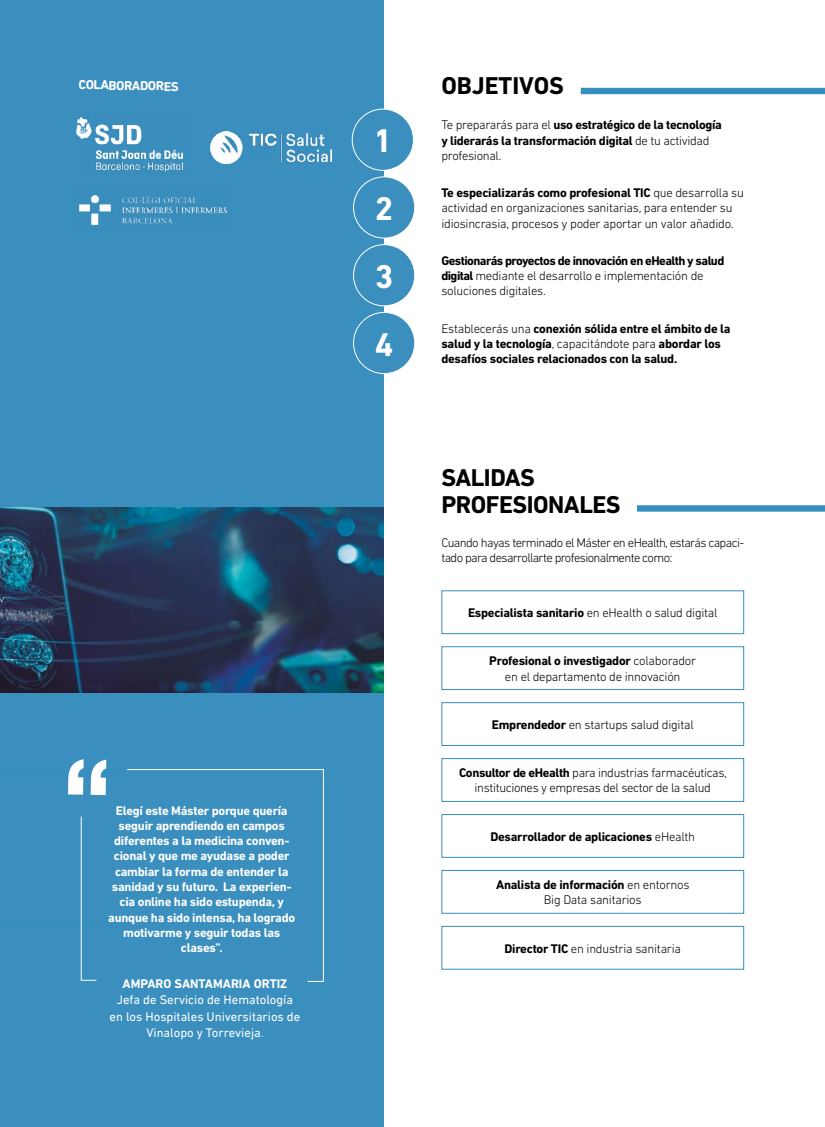
<style>
.page{position:relative;width:825px;height:1127px;background:#fff}
.page>*{position:absolute;margin:0;border:0;box-sizing:border-box;transform-origin:0 0}
.t1{font:700 33.45px/67.8px "DIN Next LT Pro";color:#fff}
.t2{font:700 24.75px/27px "DIN Next LT Pro";letter-spacing:-.02em;color:#000}
.t3{font:700 24.75px "DIN Next LT Pro";color:#000}
.t4{font:700 13.2px "DIN Next LT Pro";color:#fff}
.t5{font:300 12.75px/15.3px "DIN Next LT Pro";letter-spacing:-.02em;color:#000;text-align:center}
.t6{font:700 12.75px/15.3px "DIN Next LT Pro";letter-spacing:-.02em;color:#000}
.t7{font:700 12.75px/15.3px "DIN Next LT Pro";letter-spacing:-.02em;color:#fff;text-align:center}
.t8{font:300 12.75px/15.3px "DIN Next LT Pro";letter-spacing:-.05em;color:#000}
.t9{font:12.75px/16.5px "DIN Next LT Pro";color:#fff;text-align:center}
.t10{font:700 12.75px "DIN Next LT Pro";color:#fff}
.s1{font-weight:300;font-size:13.5px}
.s2{font-weight:300}
.s3{font-weight:700}
</style>
<div class="page">
<div style="left:0;top:0;width:383px;height:1127px;background:#3a8fbf"></div>
<img style="left:0;top:508px;width:384px;height:184px">
<div style="left:637px;top:505px;width:188px;height:7px;background:#378fbf"></div>
<div style="left:581px;top:88px;width:244px;height:6px;background:#378fbf"></div>
<div style="left:352px;top:109px;width:61px;height:61px;background:#3a8fbf;border-radius:50%"></div>
<div style="left:352px;top:109px;width:62px;height:62px;border:1px solid #fff;border-radius:50%"></div>
<div style="left:353px;top:177px;width:62px;height:61px;background:#3a8fbf;border-radius:50%"></div>
<div style="left:353px;top:177px;width:62px;height:61px;border:1px solid #fff;border-radius:50%"></div>
<div style="left:353px;top:245px;width:62px;height:61px;background:#3a8fbf;border-radius:50%"></div>
<div style="left:353px;top:244px;width:62px;height:62px;border:1px solid #fff;border-radius:50%"></div>
<div style="left:353px;top:312px;width:62px;height:62px;background:#3a8fbf;border-radius:50%"></div>
<div style="left:353px;top:312px;width:62px;height:62px;border:1px solid #fff;border-radius:50%"></div>
<div style="left:441px;top:590px;width:303px;height:44px;border:1px solid #358fbf"></div>
<div style="left:441px;top:702px;width:303px;height:44px;border:1px solid #358fbf"></div>
<div style="left:441px;top:870px;width:303px;height:43px;border:1px solid #358fbf"></div>
<div style="left:441px;top:646px;width:303px;height:44px;border:1px solid #358fbf"></div>
<div style="left:441px;top:814px;width:303px;height:44px;border:1px solid #358fbf"></div>
<div style="left:441px;top:758px;width:303px;height:44px;border:1px solid #358fbf"></div>
<div style="left:441px;top:926px;width:303px;height:43px;border:1px solid #358fbf"></div>
<img style="left:77px;top:117px;width:106px;height:56px">
<img style="left:78px;top:195px;width:150px;height:30px">
<img style="left:211px;top:131px;width:121px;height:33px">
<svg style="left:81px;top:816px;width:16px;height:165px"></svg>
<svg style="left:68px;top:759px;width:38px;height:36px"></svg>
<svg style="left:127px;top:769px;width:197px;height:213px"></svg>
<p class="t4" style="left:79px;top:77px;width:102px;rotate:1deg">COLABORADORES</p>
<p class="t7" style="left:108px;top:802px;width:189px">Elegí este Máster porque quería seguir aprendiendo en campos diferentes a la medicina conven&shy;cional y que me ayudase a poder cambiar la forma de entender la sanidad y su futuro. La experien&shy;cia online ha sido estupenda, y aunque ha sido intensa, ha logrado motivarme y seguir todas las clases”.</p>
<p class="t10" style="left:123px;top:976px;width:166px">AMPARO SANTAMARIA ORTIZ</p>
<p class="t9" style="left:110px;top:991px;width:192px">Jefa de Servicio de Hematología en los Hospitales Universitarios de<br>Vinalopo y Torrevieja<span class="s1">.</span></p>
<h1 class="t1" style="left:373px;top:107px;width:20px">1</h1>
<h1 class="t1" style="left:375px;top:175px;width:20px">2</h1>
<h1 class="t1" style="left:375px;top:242px;width:20px">3<br>4</h1>
<h2 class="t3" style="left:441px;top:71px;width:124px">OBJETIVOS</h2>
<p class="t6" style="left:441px;top:117px;width:282px"><span class="s2">Te prepararás para el</span> uso estratégico de la tecnología y liderarás la transformación digital <span class="s2">de tu actividad</span></p>
<p class="t5" style="left:441px;top:148px;width:62px">profesional.</p>
<p class="t5" style="left:441px;top:185px;width:304px;text-align:left"><span class="s3">Te especializarás como profesional TIC</span> que desarrolla su actividad en organizaciones sanitarias, para entender su</p>
<p class="t5" style="left:441px;top:215px;width:294px">idiosincrasia, procesos y poder aportar un valor añadido.</p>
<p class="t5" style="left:441px;top:253px;width:285px;text-align:left"><span class="s3">Gestionarás proyectos de innovación en eHealth y salud digital</span> mediante el desarrollo e implementación de soluciones digitales.</p>
<p class="t6" style="left:441px;top:320px;width:291px"><span class="s2">Establecerás una</span> conexión sólida entre el ámbito de la salud y la tecnología<span class="s2">, capacitándote para</span> abordar los desafíos sociales relacionados con la salud.</p>
<h2 class="t2" style="left:441px;top:464px;width:181px">SALIDAS<br>PROFESIONALES</h2>
<p class="t8" style="left:441px;top:534px;width:304px">Cuando hayas terminado el Máster en eHealth, estarás capaci&shy;tado para desarrollarte profesionalmente como:</p>
<p class="t5" style="left:468px;top:605px;width:251px"><span class="s3">Especialista sanitario</span> en eHealth o salud digital</p>
<p class="t5" style="left:489px;top:653px;width:208px"><span class="s3">Profesional o investigador</span> colaborador en el departamento de innovación</p>
<p class="t5" style="left:492px;top:717px;width:203px"><span class="s3">Emprendedor</span> en startups salud digital</p>
<p class="t5" style="left:459px;top:765px;width:269px"><span class="s3">Consultor de eHealth</span> para industrias farmacéuticas, instituciones y empresas del sector de la salud</p>
<p class="t6" style="left:490px;top:829px;width:206px">Desarrollador de aplicaciones <span class="s2">eHealth</span></p>
<p class="t5" style="left:496px;top:877px;width:195px"><span class="s3">Analista de información</span> en entornos<br>Big Data sanitarios</p>
<p class="t5" style="left:504px;top:940px;width:178px"><span class="s3">Director TIC</span> en industria sanitaria</p>
</div>
